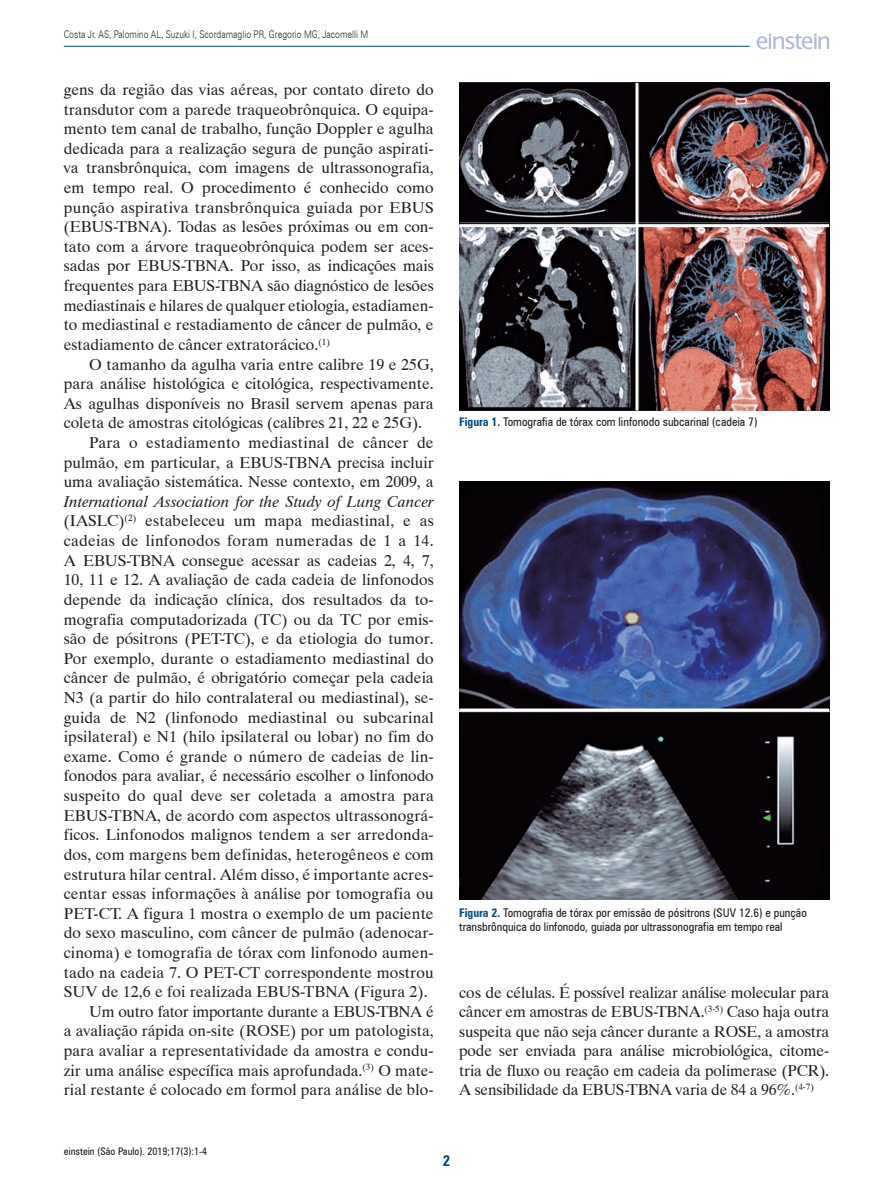
<style>
.page{position:relative;width:893px;height:1191px;background:#fff}
.page>*{position:absolute;margin:0;border:0;box-sizing:border-box;transform-origin:0 0}
.t1{font:15.75px/19.6px "Dutch 801 BT";color:#231f20;text-align:justify}
.t2{font:15.75px "Dutch 801 BT";letter-spacing:.02em;color:#231f20}
.t3{font:italic 15.75px "Dutch 801 BT";color:#231f20}
.t4{font:15.75px "Dutch 801 BT";letter-spacing:-.02em;color:#231f20}
.t5{font:700 condensed 15px "Zurich BT";color:#004a8b}
.t6{font:condensed 12px/14.2px "Zurich BT";color:#231f20}
.t7{font:300 10.5px "Zurich BT";color:#231f20;scale:.8 1}
.t8{font:condensed 10.5px "Zurich BT";color:#231f20}
.s1{font-weight:700;color:#004a8b}
</style>
<div class="page">
<svg style="left:757px;top:34px;width:72px;height:15px"></svg>
<hr style="left:64px;top:46px;width:685px;height:1px;background:#004a8b">
<img style="left:459px;top:481px;width:370px;height:418px">
<hr style="left:459px;top:708px;width:370px;height:3px;background:#fff">
<img style="left:459px;top:83px;width:370px;height:327px">
<hr style="left:635px;top:83px;width:3px;height:327px;background:#fff">
<hr style="left:459px;top:224px;width:370px;height:3px;background:#fff">
<p class="t7" style="left:64px;top:28px;width:382px">Costa Jr. AS, Palomino AL, Suzuki I, Scordamaglio PR, Gregorio MG, Jacomelli M</p>
<p class="t1" style="left:64px;top:79px;width:371px">gens da região das vias aéreas, por contato direto do transdutor com a parede traqueobrônquica. O equipa&shy;mento tem canal de trabalho, função Doppler e agulha dedicada para a realização segura de punção aspirati&shy;va transbrônquica, com imagens de ultrassonografia, em tempo real. O procedimento é conhecido como punção aspirativa transbrônquica guiada por EBUS (EBUS-TBNA). Todas as lesões próximas ou em con&shy;tato com a árvore traqueobrônquica podem ser aces&shy;sadas por EBUS-TBNA. Por isso, as indicações mais frequentes para EBUS-TBNA são diagnóstico de lesões mediastinais e hilares de qualquer etiologia, estadiamen&shy;to mediastinal e restadiamento de câncer de pulmão, e estadiamento de câncer extratorácico.<sup>(1)</sup></p>
<p class="t1" style="left:89px;top:354px;width:346px">O tamanho da agulha varia entre calibre 19 e 25G,</p>
<p class="t1" style="left:64px;top:374px;width:371px">para análise histológica e citológica, respectivamente.</p>
<p class="t1" style="left:64px;top:393px;width:371px">As agulhas disponíveis no Brasil servem apenas para</p>
<p class="t1" style="left:64px;top:413px;width:360px">coleta de amostras citológicas (calibres 21, 22 e 25G).</p>
<p class="t2" style="left:89px;top:433px;width:346px">Para o estadiamento mediastinal de câncer de</p>
<p class="t1" style="left:64px;top:452px;width:371px">pulmão, em particular, a EBUS-TBNA precisa incluir</p>
<p class="t1" style="left:64px;top:472px;width:371px">uma avaliação sistemática. Nesse contexto, em 2009, a</p>
<p class="t3" style="left:64px;top:491px;width:371px">International Association for the Study of Lung Cancer</p>
<p class="t1" style="left:64px;top:511px;width:371px">(IASLC)<sup>(2)</sup> estabeleceu um mapa mediastinal, e as</p>
<p class="t2" style="left:64px;top:531px;width:371px">cadeias de linfonodos foram numeradas de 1 a 14.</p>
<p class="t1" style="left:64px;top:550px;width:371px">A EBUS-TBNA consegue acessar as cadeias 2, 4, 7,</p>
<p class="t1" style="left:64px;top:570px;width:371px">10, 11 e 12. A avaliação de cada cadeia de linfonodos</p>
<p class="t1" style="left:64px;top:589px;width:371px">depende da indicação clínica, dos resultados da to-</p>
<p class="t1" style="left:64px;top:609px;width:371px">mografia computadorizada (TC) ou da TC por emis-</p>
<p class="t1" style="left:64px;top:629px;width:371px">são de pósitrons (PET-TC), e da etiologia do tumor.</p>
<p class="t1" style="left:64px;top:648px;width:371px">Por exemplo, durante o estadiamento mediastinal do</p>
<p class="t1" style="left:64px;top:668px;width:371px">câncer de pulmão, é obrigatório começar pela cadeia</p>
<p class="t1" style="left:64px;top:687px;width:371px">N3 (a partir do hilo contralateral ou mediastinal), se-</p>
<p class="t1" style="left:64px;top:707px;width:371px">guida de N2 (linfonodo mediastinal ou subcarinal</p>
<p class="t1" style="left:64px;top:727px;width:371px">ipsilateral) e N1 (hilo ipsilateral ou lobar) no fim do</p>
<p class="t1" style="left:64px;top:746px;width:371px">exame. Como é grande o número de cadeias de lin-</p>
<p class="t1" style="left:64px;top:766px;width:371px">fonodos para avaliar, é necessário escolher o linfonodo</p>
<p class="t1" style="left:64px;top:785px;width:371px">suspeito do qual deve ser coletada a amostra para</p>
<p class="t1" style="left:64px;top:805px;width:371px">EBUS-TBNA, de acordo com aspectos ultrassonográ-</p>
<p class="t1" style="left:64px;top:825px;width:371px">ficos. Linfonodos malignos tendem a ser arredonda-</p>
<p class="t1" style="left:64px;top:844px;width:371px">dos, com margens bem definidas, heterogêneos e com</p>
<p class="t1" style="left:64px;top:864px;width:371px">estrutura hilar central. Além disso, é importante acres-</p>
<p class="t1" style="left:64px;top:883px;width:371px">centar essas informações à análise por tomografia ou</p>
<p class="t1" style="left:64px;top:903px;width:371px">PET-CT. A figura 1 mostra o exemplo de um paciente</p>
<p class="t1" style="left:64px;top:923px;width:371px">do sexo masculino, com câncer de pulmão (adenocar-</p>
<p class="t1" style="left:64px;top:942px;width:371px">cinoma) e tomografia de tórax com linfonodo aumen-</p>
<p class="t1" style="left:64px;top:962px;width:371px">tado na cadeia 7. O PET-CT correspondente mostrou</p>
<p class="t1" style="left:64px;top:981px;width:365px">SUV de 12,6 e foi realizada EBUS-TBNA (Figura 2).</p>
<p class="t4" style="left:89px;top:1001px;width:346px">Um outro fator importante durante a EBUS-TBNA é</p>
<p class="t1" style="left:64px;top:1021px;width:371px">a avaliação rápida on-site (ROSE) por um patologista,</p>
<p class="t1" style="left:64px;top:1040px;width:371px">para avaliar a representatividade da amostra e condu-</p>
<p class="t1" style="left:64px;top:1060px;width:371px">zir uma análise específica mais aprofundada.<sup>(3)</sup> O mate-</p>
<p class="t1" style="left:64px;top:1079px;width:371px">rial restante é colocado em formol para análise de blo-</p>
<p class="t6" style="left:459px;top:415px;width:300px"><span class="s1">Figura 1.</span> Tomografia de tórax com linfonodo subcarinal (cadeia 7)</p>
<p class="t6" style="left:459px;top:905px;width:349px"><span class="s1">Figura 2.</span> Tomografia de tórax por emissão de pósitrons (SUV 12.6) e punção transbrônquica do linfonodo, guiada por ultrassonografia em tempo real</p>
<p class="t1" style="left:459px;top:982px;width:371px">cos de células. É possível realizar análise molecular para câncer em amostras de EBUS-TBNA.<sup>(3-5)</sup> Caso haja outra suspeita que não seja câncer durante a ROSE, a amostra pode ser enviada para análise microbiológica, citome&shy;tria de fluxo ou reação em cadeia da polimerase (PCR).<br>A sensibilidade da EBUS-TBNA varia de 84 a 96%.<sup>(4-7)</sup></p>
<p class="t8" style="left:64px;top:1144px;width:145px">einstein (São Paulo). 2019;17(3):1-4</p>
<p class="t5" style="left:443px;top:1151px;width:9px">2</p>
</div>
